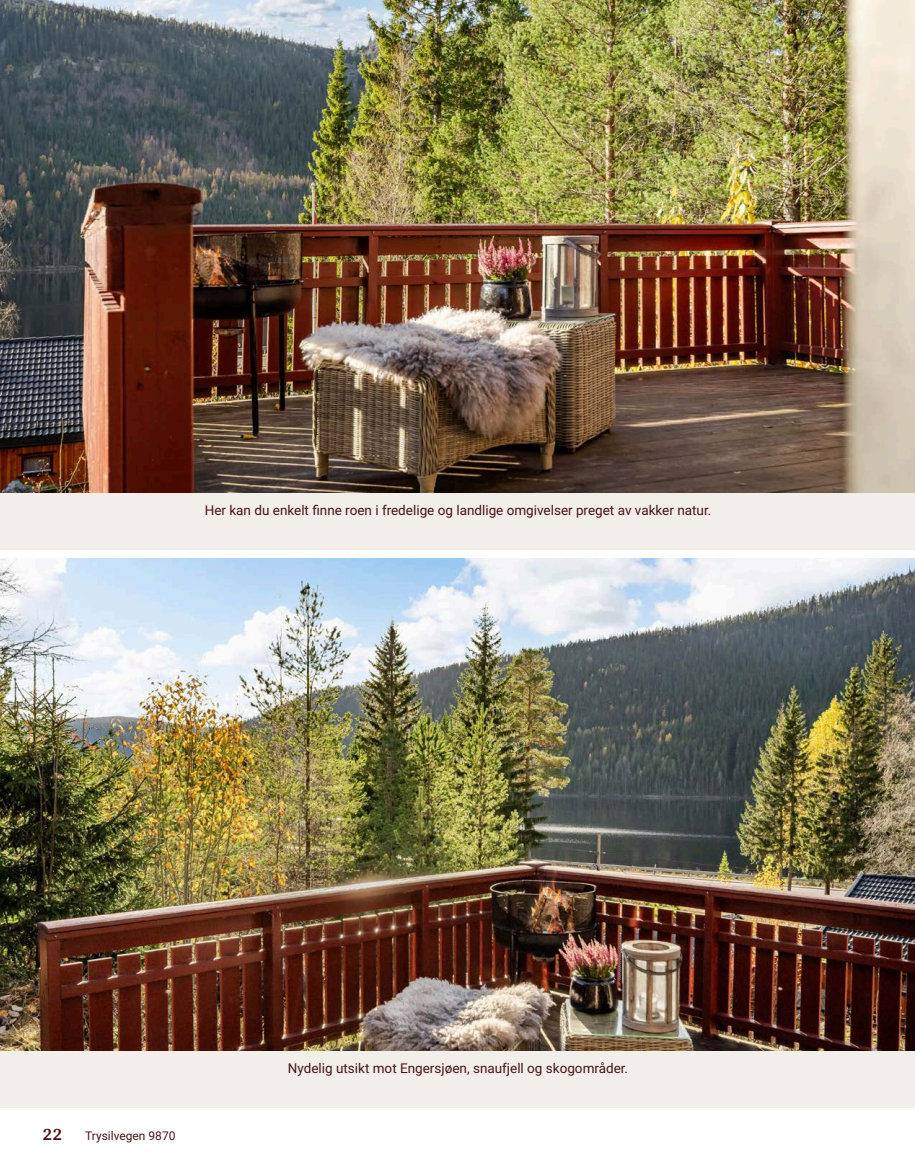
<style>
.page{position:relative;width:915px;height:1172px;background:#fff}
.page>*{position:absolute;margin:0;border:0;box-sizing:border-box;transform-origin:0 0}
.t1{font:700 18px "Arya";color:#481317}
.t2{font:13.5px "Roboto Vitec";color:#481317}
.t3{font:12px "Roboto Vitec";color:#481317}
</style>
<div class="page">
<div style="left:0;top:492px;width:914px;height:58px;background:#f2eeea"></div>
<div style="left:0;top:1050px;width:914px;height:58px;background:#f2eeea"></div>
<img style="left:0;top:0;width:914px;height:492px">
<img style="left:0;top:558px;width:914px;height:492px">
<p class="t2" style="left:205px;top:501px;width:508px">Her kan du enkelt finne roen i fredelige og landlige omgivelser preget av vakker natur.</p>
<h1 class="t1" style="left:43px;top:1123px;width:21px">22</h1>
<p class="t3" style="left:85px;top:1127px;width:92px">Trysilvegen 9870</p>
<p class="t2" style="left:288px;top:1059px;width:342px">Nydelig utsikt mot Engersjøen, snaufjell og skogområder.</p>
</div>
